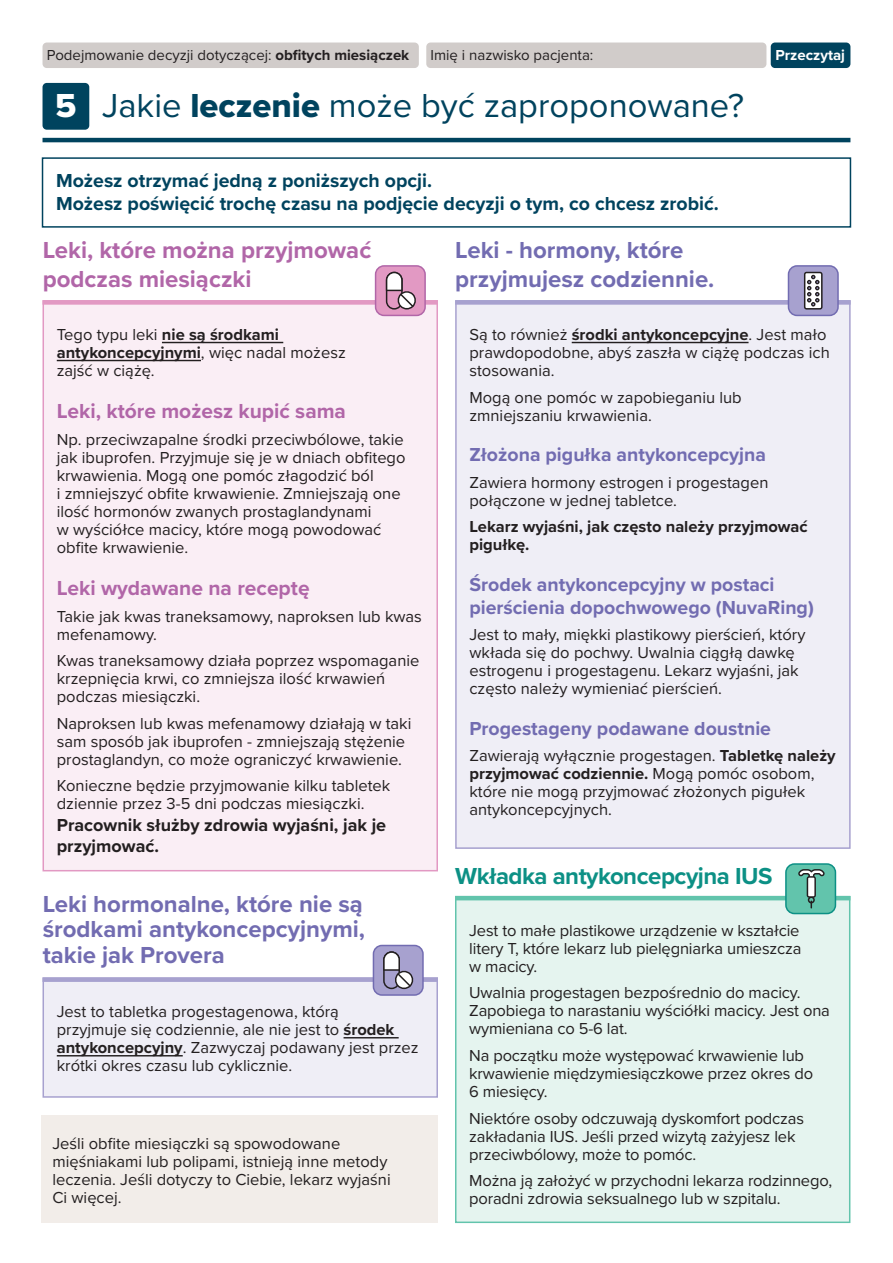
<style>
.page{position:relative;width:893px;height:1263px;background:#fff}
.page>*{position:absolute;margin:0;border:0;box-sizing:border-box;transform-origin:0 0}
.t1{font:34.5px "Proxima Nova";color:#00435e}
.H3_-_Treatment{font:700 24px/25.5px "Proxima Nova";color:#726cb1}
.H3_-_Treatment-2{font:700 24px/28.5px "Proxima Nova";color:#b166a8}
.H3_-_Treatment-3{font:700 24px "Proxima Nova";letter-spacing:-.02em;color:#0c9085}
.P_-_Black{font:700 21px "Proxima Nova";color:#b166a8}
.P_-_Black-2{font:700 19.5px/23.4px "Proxima Nova";color:#726cb1}
.P_-_Black-3{font:700 19.5px/23.4px "Proxima Nova";color:#00435e}
.P_-_Black-4{font:700 18px/21.6px "Proxima Nova";color:#231f20}
.P_-_Black-5{font:16.5px/18px "Proxima Nova";color:#231f20}
.P_-_Black-6{font:700 16.5px/18px "Proxima Nova";color:#231f20}
.P_-_Black-7{font:15px "Proxima Nova";color:#231f20}
.P_-_Black-8{font:700 15px "Proxima Nova";color:#fff}
.s1{font-weight:700}
.s2{font-family:"Proxima Nova Extrabld";color:#fff}
.s3{font-family:"Proxima Nova Extrabld"}
</style>
<div class="page">
<div style="left:43px;top:83px;width:46px;height:47px;background:#00435e;border-radius:4px"></div>
<hr style="left:43px;top:138px;width:807px;height:4px;background:#00435e">
<div style="left:771px;top:43px;width:79px;height:25px;background:#00435e;border-radius:4px"></div>
<div style="left:43px;top:43px;width:376px;height:25px;background:#d1ccca;border-radius:4px"></div>
<div style="left:426px;top:43px;width:340px;height:25px;background:#d1ccca;border-radius:4px"></div>
<div style="left:43px;top:301px;width:394px;height:570px;background:#faeef5"></div>
<hr style="left:162px;top:342px;width:121px;height:1px;background:#231f20">
<hr style="left:57px;top:360px;width:144px;height:1px;background:#231f20">
<div style="left:43px;top:300px;width:395px;height:571px;border:2px solid #e299c3"></div>
<div style="left:456px;top:897px;width:394px;height:325px;background:#e5f4ef"></div>
<div style="left:455px;top:896px;width:395px;height:327px;border:2px solid #62c4ac"></div>
<div style="left:456px;top:301px;width:394px;height:547px;background:#efeef6"></div>
<hr style="left:572px;top:342px;width:176px;height:1px;background:#231f20">
<div style="left:455px;top:300px;width:396px;height:549px;border:2px solid #a7a1cf"></div>
<div style="left:43px;top:300px;width:395px;height:5px;background:#e299c3"></div>
<hr style="left:455px;top:896px;width:395px;height:4px;background:#62c4ac">
<div style="left:455px;top:300px;width:396px;height:5px;background:#a7a1cf"></div>
<div style="left:376px;top:266px;width:49px;height:49px;background:#e299c3;border-radius:9px"></div>
<div style="left:375px;top:265px;width:51px;height:51px;border:2px solid #b166a8;border-radius:9px"></div>
<svg style="left:386px;top:272px;width:30px;height:38px"></svg>
<div style="left:786px;top:864px;width:49px;height:49px;background:#62c4ac;border-radius:9px"></div>
<div style="left:785px;top:863px;width:51px;height:51px;border:2px solid #0c9085;border-radius:9px"></div>
<div style="left:788px;top:266px;width:50px;height:49px;background:#a7a1cf;border-radius:9px"></div>
<div style="left:788px;top:265px;width:51px;height:51px;border:2px solid #726cb1;border-radius:9px"></div>
<svg style="left:804px;top:272px;width:19px;height:38px"></svg>
<div style="left:43px;top:978px;width:394px;height:119px;background:#efeef6"></div>
<hr style="left:344px;top:1037px;width:55px;height:1px;background:#231f20">
<hr style="left:57px;top:1055px;width:126px;height:1px;background:#231f20">
<div style="left:43px;top:977px;width:395px;height:121px;border:2px solid #a7a1cf"></div>
<div style="left:43px;top:977px;width:395px;height:5px;background:#a7a1cf"></div>
<div style="left:373px;top:945px;width:50px;height:50px;background:#a7a1cf;border-radius:9px"></div>
<div style="left:373px;top:945px;width:51px;height:51px;border:2px solid #726cb1;border-radius:9px"></div>
<svg style="left:383px;top:951px;width:31px;height:38px"></svg>
<div style="left:42px;top:1115px;width:396px;height:108px;background:#f2ede9"></div>
<svg style="left:798px;top:869px;width:27px;height:39px"></svg>
<div style="left:42px;top:157px;width:809px;height:71px;border:2px solid #00435e"></div>
<p class="P_-_Black-7" style="left:47px;top:44px;width:364px">Podejmowanie decyzji dotyczącej: <span class="s1">obfitych miesiączek</span></p>
<p class="P_-_Black-7" style="left:431px;top:44px;width:164px">Imię i nazwisko pacjenta:</p>
<p class="P_-_Black-8" style="left:775px;top:44px;width:71px">Przeczytaj</p>
<h2 class="t1" style="left:55px;top:79px;width:690px"><span class="s2">5</span> Jakie <span class="s3">leczenie</span> może być zaproponowane?</h2>
<p class="P_-_Black-3" style="left:56px;top:168px;width:664px">Możesz otrzymać jedną z poniższych opcji.<br>Możesz poświęcić trochę czasu na podjęcie decyzji o tym, co chcesz zrobić.</p>
<h3 class="H3_-_Treatment-2" style="left:43px;top:235px;width:330px">Leki, które można przyjmować podczas miesiączki</h3>
<p class="P_-_Black-5" style="left:57px;top:325px;width:291px">Tego typu leki <span class="s1">nie są środkami antykoncepcyjnymi</span>, więc nadal możesz zajść w ciążę.</p>
<p class="P_-_Black" style="left:57px;top:396px;width:291px">Leki, które możesz kupić sama</p>
<p class="P_-_Black-5" style="left:57px;top:430px;width:350px">Np. przeciwzapalne środki przeciwbólowe, takie jak ibuprofen. Przyjmuje się je w dniach obfitego krwawienia. Mogą one pomóc złagodzić ból<br>i zmniejszyć obfite krwawienie. Zmniejszają one ilość hormonów zwanych prostaglandynami<br>w wyściółce macicy, które mogą powodować obfite krwawienie.</p>
<p class="P_-_Black" style="left:57px;top:572px;width:254px">Leki wydawane na receptę</p>
<p class="P_-_Black-5" style="left:57px;top:606px;width:367px">Takie jak kwas traneksamowy, naproksen lub kwas mefenamowy.</p>
<p class="P_-_Black-5" style="left:57px;top:651px;width:364px">Kwas traneksamowy działa poprzez wspomaganie krzepnięcia krwi, co zmniejsza ilość krwawień podczas miesiączki.</p>
<p class="P_-_Black-5" style="left:57px;top:713px;width:356px">Naproksen lub kwas mefenamowy działają w taki sam sposób jak ibuprofen - zmniejszają stężenie prostaglandyn, co może ograniczyć krwawienie.</p>
<p class="P_-_Black-5" style="left:57px;top:776px;width:335px">Konieczne będzie przyjmowanie kilku tabletek dziennie przez 3-5 dni podczas miesiączki.</p>
<p class="P_-_Black-4" style="left:57px;top:814px;width:331px">Pracownik służby zdrowia wyjaśni, jak je przyjmować.</p>
<h3 class="H3_-_Treatment" style="left:43px;top:890px;width:324px;text-align:justify">Leki hormonalne, które nie są środkami antykoncepcyjnymi, takie jak Provera</h3>
<p class="P_-_Black-5" style="left:57px;top:1002px;width:363px">Jest to tabletka progestagenowa, którą<br>przyjmuje się codziennie, ale nie jest to <span class="s1">środek antykoncepcyjny</span>. Zazwyczaj podawany jest przez krótki okres czasu lub cyklicznie.</p>
<h2 class="P_-_Black-5" style="left:52px;top:1133px;width:340px">Jeśli obfite miesiączki są spowodowane mięśniakami lub polipami, istnieją inne metody leczenia. Jeśli dotyczy to Ciebie, lekarz wyjaśni Ci więcej.</h2>
<h3 class="H3_-_Treatment" style="left:455px;top:235px;width:261px;line-height:28.5px">Leki - hormony, które przyjmujesz codziennie.</h3>
<p class="P_-_Black-5" style="left:469px;top:325px;width:362px">Są to również <span class="s1">środki antykoncepcyjne</span>. Jest mało prawdopodobne, abyś zaszła w ciążę podczas ich stosowania.</p>
<p class="P_-_Black-5" style="left:469px;top:387px;width:274px">Mogą one pomóc w zapobieganiu lub zmniejszaniu krwawienia.</p>
<p class="P_-_Black-2" style="left:469px;top:442px;width:298px">Złożona pigułka antykoncepcyjna</p>
<p class="P_-_Black-5" style="left:469px;top:472px;width:301px">Zawiera hormony estrogen i progestagen połączone w jednej tabletce.</p>
<p class="P_-_Black-6" style="left:469px;top:517px;width:340px">Lekarz wyjaśni, jak często należy przyjmować pigułkę.</p>
<p class="P_-_Black-2" style="left:469px;top:572px;width:346px">Środek antykoncepcyjny w postaci pierścienia dopochwowego (NuvaRing)</p>
<p class="P_-_Black-5" style="left:469px;top:625px;width:337px">Jest to mały, miękki plastikowy pierścień, który wkłada się do pochwy. Uwalnia ciągłą dawkę estrogenu i progestagenu. Lekarz wyjaśni, jak często należy wymieniać pierścień.</p>
<p class="P_-_Black-2" style="left:469px;top:716px;width:303px">Progestageny podawane doustnie</p>
<p class="P_-_Black-5" style="left:469px;top:746px;width:368px">Zawierają wyłącznie progestagen. <span class="s1">Tabletkę należy przyjmować codziennie.</span> Mogą pomóc osobom, które nie mogą przyjmować złożonych pigułek antykoncepcyjnych.</p>
<h3 class="H3_-_Treatment-3" style="left:455px;top:858px;width:319px">Wkładka antykoncepcyjna IUS</h3>
<p class="P_-_Black-5" style="left:469px;top:921px;width:334px;text-align:justify">Jest to małe plastikowe urządzenie w kształcie litery T, które lekarz lub pielęgniarka umieszcza w macicy.</p>
<p class="P_-_Black-5" style="left:469px;top:983px;width:362px">Uwalnia progestagen bezpośrednio do macicy.<br>Zapobiega to narastaniu wyściółki macicy. Jest ona wymieniana co 5-6 lat.</p>
<p class="P_-_Black-5" style="left:469px;top:1046px;width:345px">Na początku może występować krwawienie lub krwawienie międzymiesiączkowe przez okres do<br>6 miesięcy.</p>
<p class="P_-_Black-5" style="left:469px;top:1108px;width:336px">Niektóre osoby odczuwają dyskomfort podczas zakładania IUS. Jeśli przed wizytą zażyjesz lek przeciwbólowy, może to pomóc.</p>
<p class="P_-_Black-5" style="left:469px;top:1171px;width:365px">Można ją założyć w przychodni lekarza rodzinnego, poradni zdrowia seksualnego lub w szpitalu.</p>
</div>
